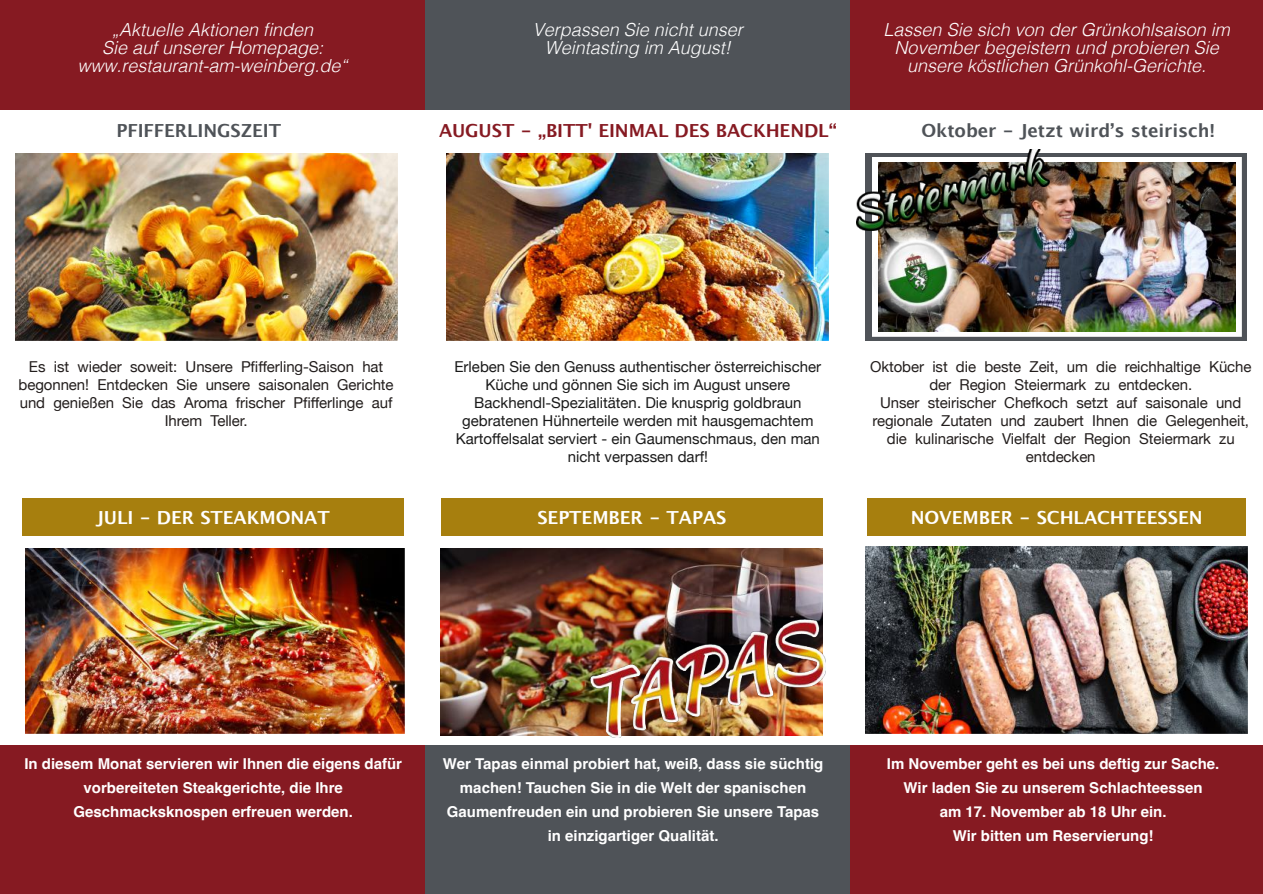
<style>
.page{position:relative;width:1263px;height:894px;background:#fff}
.page>*{position:absolute;margin:0;border:0;box-sizing:border-box;transform-origin:0 0}
.t1{font:italic 300 18px/18px "Helvetica";color:#fff;text-align:center}
.t2{font:700 18px "Lucida Grande";letter-spacing:-.005em;color:#fff}
.t3{font:700 18px "Lucida Grande";letter-spacing:-.005em;color:#4f5358}
.t4{font:700 18px "Lucida Grande";letter-spacing:-.005em;color:#861a22}
.t5{font:700 15px/24px "Helvetica";color:#fff;text-align:center}
.t6{font:15px/18px "Helvetica Neue";letter-spacing:-.005em;color:#231e1d;text-align:center}
.t7{font:15px/18px "Helvetica Neue";color:#1a1a1a;text-align:center}
</style>
<div class="page">
<div style="left:425px;top:0;width:425px;height:111px;background:#4f5358"></div>
<div style="left:425px;top:744px;width:425px;height:149px;background:#4f5358"></div>
<div style="left:850px;top:744px;width:413px;height:149px;background:#861a22"></div>
<div style="left:850px;top:0;width:413px;height:111px;background:#861a22"></div>
<div style="left:0;top:0;width:425px;height:111px;background:#861a22"></div>
<div style="left:0;top:744px;width:425px;height:149px;background:#861a22"></div>
<div style="left:867px;top:497px;width:379px;height:38px;background:#a77f0e"></div>
<img style="left:15px;top:153px;width:382px;height:187px">
<img style="left:866px;top:546px;width:382px;height:187px">
<div style="left:865px;top:154px;width:382px;height:186px;background:#4f5358"></div>
<img style="left:872px;top:157px;width:370px;height:180px">
<img style="left:879px;top:162px;width:356px;height:169px">
<img style="left:856px;top:149px;width:193px;height:81px">
<img style="left:872px;top:228px;width:89px;height:89px">
<img style="left:447px;top:153px;width:382px;height:187px">
<div style="left:441px;top:497px;width:382px;height:38px;background:#a77f0e"></div>
<div style="left:425px;top:110px;width:425px;height:39px;background:#fff"></div>
<div style="left:22px;top:497px;width:382px;height:38px;background:#a77f0e"></div>
<img style="left:26px;top:548px;width:378px;height:185px">
<img style="left:441px;top:548px;width:381px;height:186px">
<img style="left:591px;top:619px;width:234px;height:118px">
<p class="t1" style="left:78px;top:23px;width:272px">„Aktuelle Aktionen finden<br>Sie auf unserer Homepage: www.restaurant-am-weinberg.de“</p>
<p class="t3" style="left:117px;top:123px;width:166px">PFIFFERLINGSZEIT</p>
<p class="t1" style="left:533px;top:23px;width:212px">Verpassen Sie nicht unser<br>Weintasting im August!</p>
<p class="t4" style="left:439px;top:122px;width:399px">AUGUST - „BITT' EINMAL DES BACKHENDL“</p>
<p class="t1" style="left:884px;top:23px;width:348px">Lassen Sie sich von der Grünkohlsaison im<br>November begeistern und probieren Sie unsere köstlichen Grünkohl-Gerichte.</p>
<p class="t3" style="left:921px;top:123px;width:295px">Oktober - Jetzt wirdʼs steirisch!</p>
<p class="t6" style="left:19px;top:357px;width:377px">Es ist wieder soweit: Unsere Pfifferling-Saison hat begonnen! Entdecken Sie unsere saisonalen Gerichte und genießen Sie das Aroma frischer Pfifferlinge auf Ihrem Teller.</p>
<p class="t2" style="left:96px;top:509px;width:235px">JULI - DER STEAKMONAT</p>
<p class="t7" style="left:454px;top:357px;width:368px">Erleben Sie den Genuss authentischer österreichischer Küche und gönnen Sie sich im August unsere Backhendl-Spezialitäten. Die knusprig goldbraun gebratenen Hühnerteile werden mit hausgemachtem Kartoffelsalat serviert - ein Gaumenschmaus, den man nicht verpassen darf!</p>
<p class="t2" style="left:537px;top:509px;width:191px">SEPTEMBER - TAPAS</p>
<p class="t6" style="left:870px;top:357px;width:383px">Oktober ist die beste Zeit, um die reichhaltige Küche der Region Steiermark zu entdecken.<br>Unser steirischer Chefkoch setzt auf saisonale und regionale Zutaten und zaubert Ihnen die Gelegenheit, die kulinarische Vielfalt der Region Steiermark zu entdecken</p>
<p class="t2" style="left:911px;top:509px;width:293px">NOVEMBER - SCHLACHTEESSEN</p>
<p class="t5" style="left:24px;top:752px;width:379px">In diesem Monat servieren wir Ihnen die eigens dafür vorbereiteten Steakgerichte, die Ihre<br>Geschmacksknospen erfreuen werden.</p>
<p class="t5" style="left:443px;top:752px;width:382px">Wer Tapas einmal probiert hat, weiß, dass sie süchtig machen! Tauchen Sie in die Welt der spanischen Gaumenfreuden ein und probieren Sie unsere Tapas in einzigartiger Qualität.</p>
<p class="t5" style="left:887px;top:752px;width:334px">Im November geht es bei uns deftig zur Sache.<br>Wir laden Sie zu unserem Schlachteessen<br>am 17. November ab 18 Uhr ein.<br>Wir bitten um Reservierung!</p>
</div>
